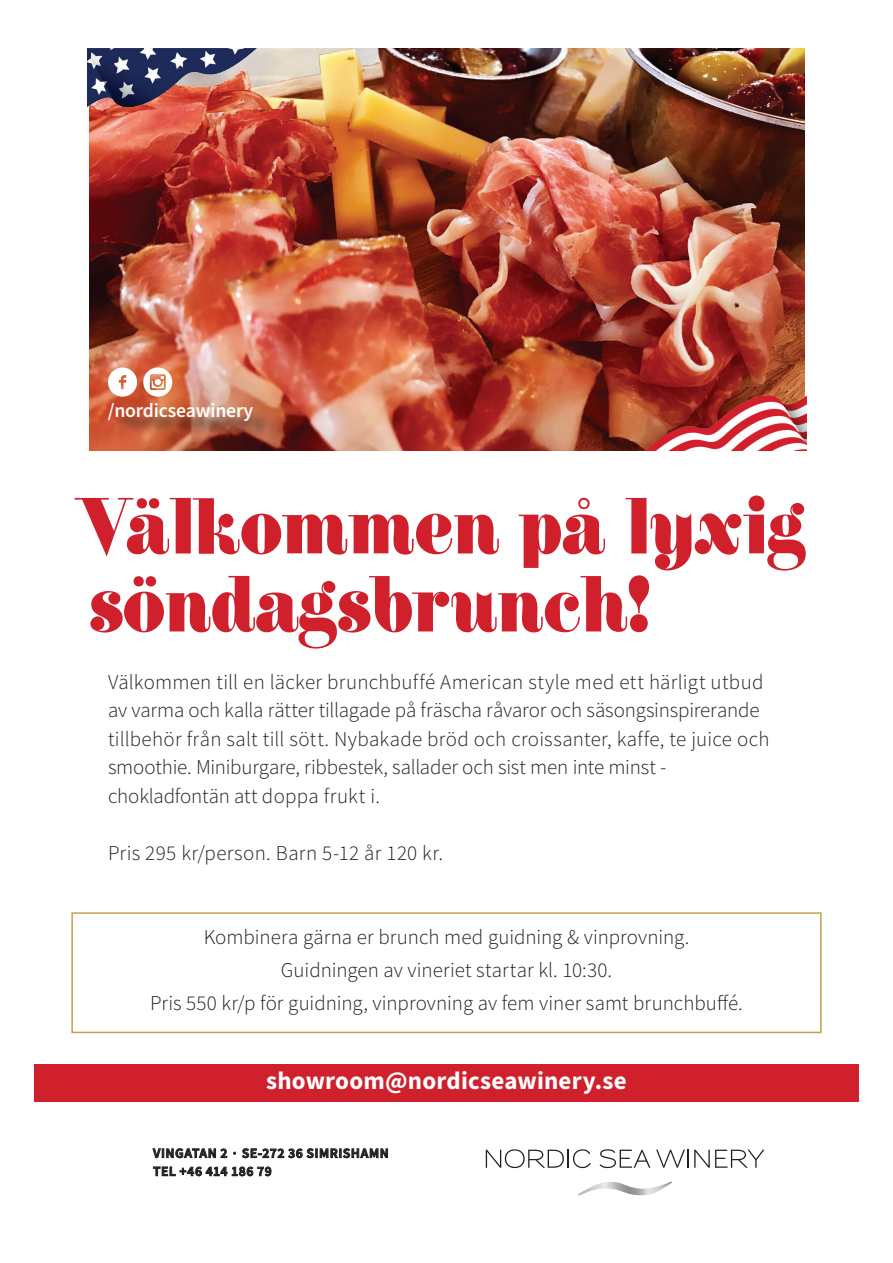
<style>
.page{position:relative;width:893px;height:1263px;background:#fff}
.page>*{position:absolute;margin:0;border:0;box-sizing:border-box;transform-origin:0 0}
.t1{font:700 69px/78px "Winery";letter-spacing:-.015em;color:#d0202c}
.t2{font:700 24.9px "Source Sans Pro";letter-spacing:.01em;color:#fff}
.t3{font:300 21px/28.5px "Source Sans Pro";letter-spacing:.005em;color:#231f20}
.t4{font:600 19.8px "Source Sans Pro";letter-spacing:-.01em;color:#fff}
.t5{font:600 13.5px/18.1px "Source Sans Pro";letter-spacing:.05em;color:#231f20}
</style>
<div class="page">
<img style="left:89px;top:49px;width:716px;height:402px">
<svg style="left:152px;top:1148px;width:76px;height:10px"></svg>
<svg style="left:242px;top:1148px;width:146px;height:10px"></svg>
<svg style="left:153px;top:1166px;width:119px;height:11px"></svg>
<div style="left:34px;top:1064px;width:825px;height:38px;background:#d0202c"></div>
<svg style="left:578px;top:1181px;width:94px;height:15px"></svg>
<svg style="left:486px;top:1149px;width:105px;height:19px"></svg>
<svg style="left:599px;top:1149px;width:51px;height:19px"></svg>
<svg style="left:656px;top:1150px;width:108px;height:18px"></svg>
<div style="left:71px;top:912px;width:751px;height:121px;border:2px solid #c6a04a"></div>
<img style="left:88px;top:49px;width:207px;height:68px">
<svg style="left:108px;top:367px;width:29px;height:30px"></svg>
<svg style="left:143px;top:367px;width:29px;height:30px"></svg>
<div style="left:111px;top:405px;width:160px;height:34px;background:#231f20;opacity:.75"></div>
<img style="left:608px;top:392px;width:198px;height:59px">
<p class="t4" style="left:108px;top:397px;width:147px">/nordicseawinery</p>
<h1 class="t1" style="left:73px;top:485px;width:735px">Välkommen på lyxig söndagsbrunch!</h1>
<p class="t3" style="left:108px;top:667px;width:663px">Välkommen till en läcker brunchbuffé American style med ett härligt utbud av varma och kalla rätter tillagade på fräscha råvaror och säsongsinspirerande tillbehör från salt till sött. Nybakade bröd och croissanter, kaffe, te juice och smoothie. Miniburgare, ribbestek, sallader och sist men inte minst - chokladfontän att doppa frukt i.</p>
<p class="t3" style="left:108px;top:838px;width:336px">Pris 295 kr/person. Barn 5-12 år 120 kr.</p>
<p class="t3" style="left:150px;top:921px;width:594px;line-height:32.8px;text-align:center">Kombinera gärna er brunch med guidning &amp; vinprovning.<br>Guidningen av vineriet startar kl. 10:30.<br>Pris 550 kr/p för guidning, vinprovning av fem viner samt brunchbuffé.</p>
<p class="t2" style="left:266px;top:1064px;width:362px">showroom@nordicseawinery.se</p>
<p class="t5" style="left:153px;top:1144px;width:237px">VINGATAN 2 ∙ SE-272 36 SIMRISHAMN<br>TEL +46 414 186 79</p>
</div>
